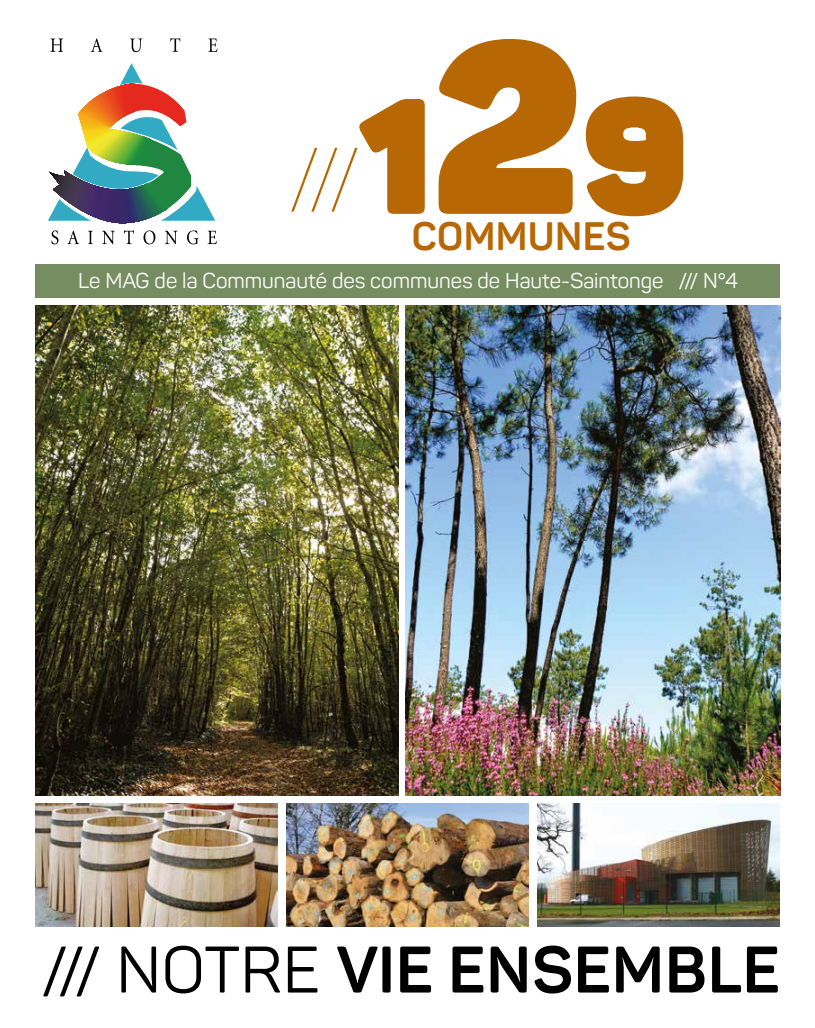
<style>
.page{position:relative;width:815px;height:1028px;background:#fff}
.page>*{position:absolute;margin:0;border:0;box-sizing:border-box;transform-origin:0 0}
.t1{font:900 241px "Panton";color:#b76704}
.t2{font:900 161.75px "Panton";color:#b76704}
.t3{font:700 64.75px "Panton";letter-spacing:.01em;color:#000}
.t4{font:700 39.12px "Panton";letter-spacing:.01em;color:#b76704}
.t5{font:21.25px "Panton";color:#fff}
.s1{font-size:161.75px}
.s2{font-weight:400}
</style>
<div class="page">
<svg style="left:291px;top:148px;width:67px;height:64px"></svg>
<div style="left:35px;top:264px;width:745px;height:34px;background:#768d61"></div>
<svg style="left:50px;top:39px;width:13px;height:13px"></svg>
<svg style="left:91px;top:38px;width:11px;height:14px"></svg>
<svg style="left:130px;top:39px;width:12px;height:13px"></svg>
<svg style="left:170px;top:38px;width:10px;height:14px"></svg>
<svg style="left:208px;top:39px;width:10px;height:13px"></svg>
<svg style="left:48px;top:63px;width:169px;height:181px"></svg>
<img style="left:35px;top:306px;width:364px;height:489px">
<img style="left:405px;top:306px;width:375px;height:489px">
<img style="left:35px;top:803px;width:243px;height:124px">
<img style="left:537px;top:803px;width:243px;height:124px">
<img style="left:286px;top:803px;width:243px;height:124px">
<h1 class="t1" style="left:432px;top:-28px;width:258px">2<span class="s1">9</span></h1>
<h2 class="t2" style="left:359px;top:52px;width:75px">1</h2>
<h3 class="t4" style="left:412px;top:212px;width:220px">COMMUNES</h3>
<p class="t5" style="left:78px;top:267px;width:661px">Le MAG de la Communauté des communes de Haute-Saintonge /// N°4</p>
<h3 class="t3" style="left:41px;top:929px;width:741px"><span class="s2">/// NOTRE</span> VIE ENSEMBLE</h3>
</div>
